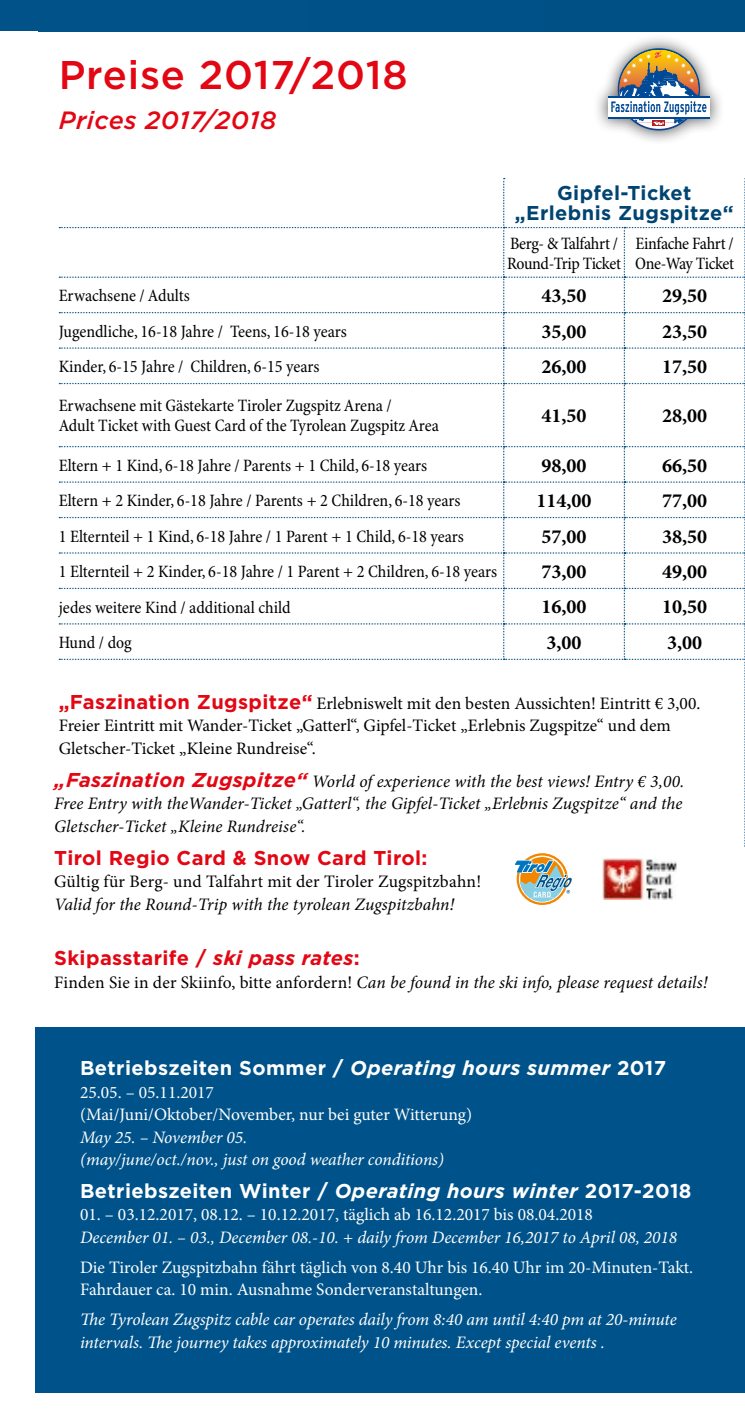
<style>
.page{position:relative;width:745px;height:1418px;background:#fff}
.page>*{position:absolute;margin:0;border:0;box-sizing:border-box;transform-origin:0 0}
.t1{font:500 40px "Gotham";letter-spacing:.02em;color:#e30613}
.t2{font:italic 500 25px "Gotham";letter-spacing:.02em;color:#e30613}
.t3{font:700 20px "Minion Pro";color:#000}
.t4{font:700 20px "Gotham";letter-spacing:.02em;color:#fff}
.t5{font:700 20px "Gotham";letter-spacing:.02em;color:#e30613}
.t6{font:700 20px/20px "Gotham";letter-spacing:.02em;color:#004472;text-align:center}
.t7{font:condensed 17.5px/20px "Minion Pro";letter-spacing:-.005em;color:#000}
.t8{font:italic 17.5px/22.5px "Minion Pro";color:#000;text-align:justify}
.t9{font:italic 17.5px/22.5px "Minion Pro";letter-spacing:-.005em;color:#fff}
.t10{font:17.5px/22.5px "Minion Pro";color:#fff}
.t11{font:17.5px/22.5px "Minion Pro";color:#000}
.t12{font:condensed 17.5px/20px "Minion Pro";letter-spacing:-.025em;color:#000}
.s1{font-family:"Gotham";font-weight:700;font-size:20px;color:#e30613}
.s2{font-style:italic}
.s3{font-style:normal}
</style>
<div class="page">
<div style="left:0;top:0;width:744px;height:31px;background:#005188"></div>
<img style="left:744px;top:867px;width:1px;height:525px">
<div style="left:592px;top:33px;width:132px;height:113px;background:#000;opacity:.6"></div>
<hr style="left:619px;top:50px;width:79px;height:1px;background:#ffd500">
<div style="left:608px;top:98px;width:101px;height:20px;background:#fff"></div>
<hr style="left:608px;top:97px;width:101px;height:1px;background:#004996">
<hr style="left:608px;top:117px;width:101px;height:1px;background:#004996">
<svg style="left:611px;top:51px;width:95px;height:78px"></svg>
<svg style="left:59px;top:178px;width:686px;height:668px"></svg>
<svg style="left:514px;top:853px;width:58px;height:52px"></svg>
<img style="left:602px;top:858px;width:75px;height:41px">
<div style="left:35px;top:1027px;width:709px;height:365px;background:#00538a"></div>
<h1 class="t1" style="left:59px;top:48px;width:350px">Preise 2017/2018</h1>
<h2 class="t2" style="left:59px;top:103px;width:219px">Prices 2017/2018</h2>
<p class="t6" style="left:514px;top:183px;width:220px">Gipfel-Ticket „Erlebnis Zugspitze“</p>
<p class="t7" style="left:506px;top:234px;width:115px">Berg- &amp; Talfahrt /<br>Round-Trip Ticket</p>
<p class="t12" style="left:634px;top:234px;width:100px">Einfache Fahrt /<br>One-Way Ticket</p>
<p class="t7" style="left:59px;top:286px;width:133px">Erwachsene / Adults</p>
<p class="t3" style="left:541px;top:282px;width:47px">43,50</p>
<p class="t3" style="left:661px;top:282px;width:47px">29,50</p>
<p class="t7" style="left:59px;top:322px;width:289px">Jugendliche, 16-18 Jahre / Teens, 16-18 years</p>
<p class="t3" style="left:541px;top:317px;width:47px">35,00</p>
<p class="t3" style="left:661px;top:317px;width:47px">23,50</p>
<p class="t7" style="left:59px;top:357px;width:262px">Kinder, 6-15 Jahre / Children, 6-15 years</p>
<p class="t3" style="left:541px;top:352px;width:47px">26,00</p>
<p class="t3" style="left:661px;top:352px;width:47px">17,50</p>
<p class="t7" style="left:59px;top:396px;width:381px">Erwachsene mit Gästekarte Tiroler Zugspitz Arena /<br>Adult Ticket with Guest Card of the Tyrolean Zugspitz Area</p>
<p class="t3" style="left:541px;top:402px;width:47px">41,50</p>
<p class="t3" style="left:661px;top:402px;width:47px">28,00</p>
<p class="t7" style="left:59px;top:456px;width:370px">Eltern + 1 Kind, 6-18 Jahre / Parents + 1 Child, 6-18 years</p>
<p class="t3" style="left:541px;top:451px;width:47px">98,00</p>
<p class="t3" style="left:661px;top:451px;width:47px">66,50</p>
<p class="t7" style="left:59px;top:491px;width:403px">Eltern + 2 Kinder, 6-18 Jahre / Parents + 2 Children, 6-18 years</p>
<p class="t3" style="left:536px;top:486px;width:57px">114,00</p>
<p class="t3" style="left:661px;top:486px;width:47px">77,00</p>
<p class="t7" style="left:59px;top:527px;width:406px">1 Elternteil + 1 Kind, 6-18 Jahre / 1 Parent + 1 Child, 6-18 years</p>
<p class="t3" style="left:541px;top:522px;width:47px">57,00</p>
<p class="t3" style="left:661px;top:522px;width:47px">38,50</p>
<p class="t7" style="left:59px;top:562px;width:439px">1 Elternteil + 2 Kinder, 6-18 Jahre / 1 Parent + 2 Children, 6-18 years</p>
<p class="t3" style="left:541px;top:557px;width:47px">73,00</p>
<p class="t3" style="left:661px;top:557px;width:47px">49,00</p>
<p class="t7" style="left:59px;top:597px;width:233px">jedes weitere Kind / additional child</p>
<p class="t3" style="left:541px;top:593px;width:47px">16,00</p>
<p class="t3" style="left:661px;top:593px;width:47px">10,50</p>
<p class="t7" style="left:59px;top:633px;width:74px">Hund / dog</p>
<p class="t3" style="left:546px;top:628px;width:37px">3,00</p>
<p class="t3" style="left:666px;top:628px;width:37px">3,00</p>
<p class="t11" style="left:59px;top:691px;width:642px"><span class="s1">„Faszination Zugspitze“</span> Erlebniswelt mit den besten Aussichten! Eintritt € 3,00.<br>Freier Eintritt mit Wander-Ticket „Gatterl“, Gipfel-Ticket „Erlebnis Zugspitze“ und dem<br>Gletscher-Ticket „Kleine Rundreise“.</p>
<p class="t8" style="left:54px;top:769px;width:631px"><span class="s1">„Faszination Zugspitze“</span> World of experience with the best views! Entry € 3,00.<br>Free Entry with theWander-Ticket „Gatterl“, the Gipfel-Ticket „Erlebnis Zugspitze“ and the Gletscher-Ticket „Kleine Rundreise“.</p>
<p class="t5" style="left:54px;top:844px;width:374px">Tirol Regio Card &amp; Snow Card Tirol:</p>
<p class="t11" style="left:54px;top:870px;width:428px">Gültig für Berg- und Talfahrt mit der Tiroler Zugspitzbahn!</p>
<p class="t8" style="left:54px;top:892px;width:401px">Valid for the Round-Trip with the tyrolean Zugspitzbahn!</p>
<p class="t5" style="left:54px;top:944px;width:307px">Skipasstarife / <span class="s2">ski pass rates</span>:</p>
<p class="t8" style="left:54px;top:970px;width:654px"><span class="s3">Finden Sie in der Skiinfo, bitte anfordern!</span> Can be found in the ski info, please request details!</p>
<p class="t4" style="left:80px;top:1054px;width:587px">Betriebszeiten Sommer / <span class="s2">Operating hours summer</span> 2017</p>
<p class="t10" style="left:80px;top:1080px;width:393px">25.05. – 05.11.2017<br>(Mai/Juni/Oktober/November, nur bei guter Witterung)</p>
<p class="t9" style="left:80px;top:1125px;width:365px">May 25. – November 05.<br>(may/june/oct./nov., just on good weather conditions)</p>
<p class="t4" style="left:80px;top:1177px;width:612px">Betriebszeiten Winter / <span class="s2">Operating hours winter</span> 2017-2018</p>
<p class="t10" style="left:80px;top:1203px;width:514px">01. – 03.12.2017, 08.12. – 10.12.2017, täglich ab 16.12.2017 bis 08.04.2018</p>
<p class="t9" style="left:80px;top:1225px;width:598px">December 01. – 03., December 08.-10. + daily from December 16,2017 to April 08, 2018</p>
<p class="t10" style="left:80px;top:1255px;width:614px">Die Tiroler Zugspitzbahn fährt täglich von 8.40 Uhr bis 16.40 Uhr im 20-Minuten-Takt.<br>Fahrdauer ca. 10 min. Ausnahme Sonderveranstaltungen.</p>
<p class="t9" style="left:80px;top:1308px;width:597px">The Tyrolean Zugspitz cable car operates daily from 8:40 am until 4:40 pm at 20-minute intervals. The journey takes approximately 10 minutes. Except special events .</p>
</div>
